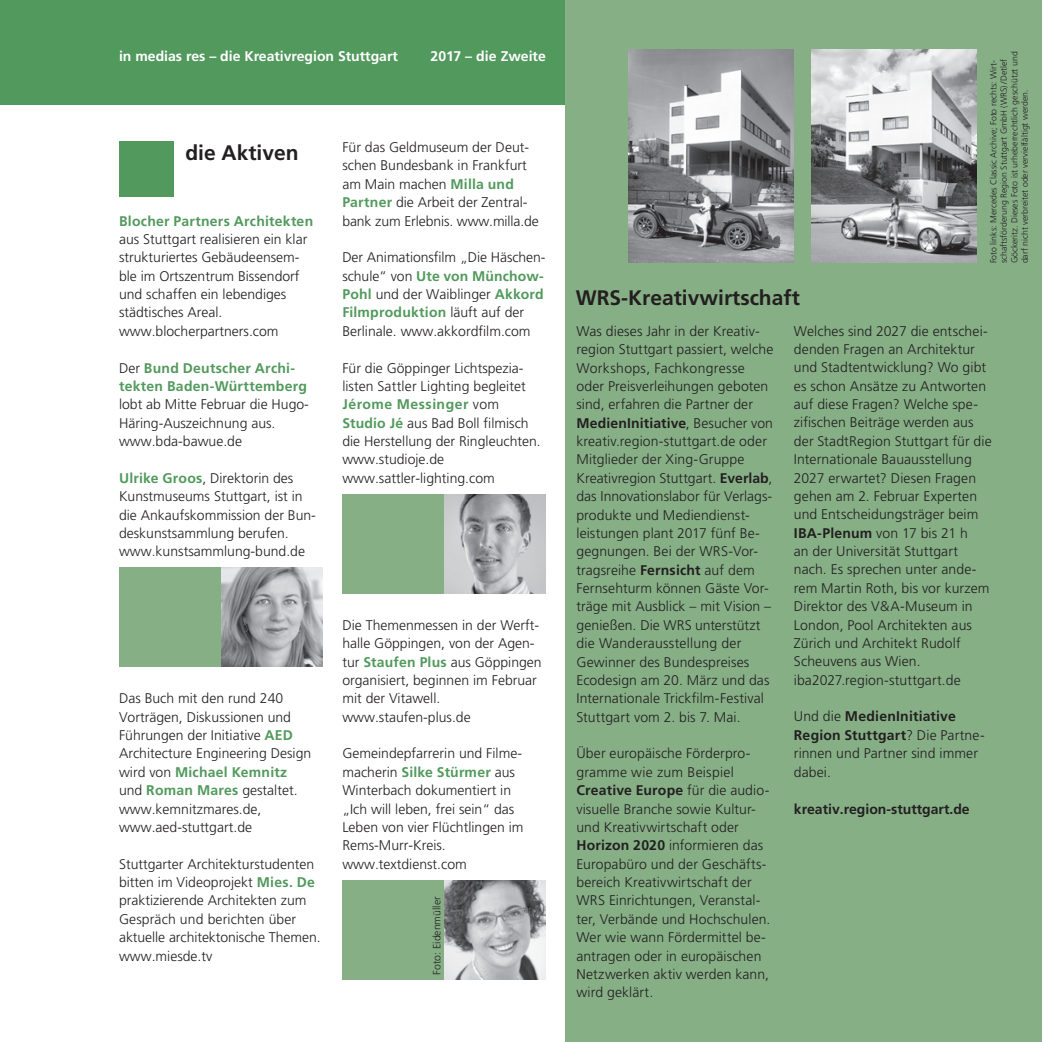
<style>
.page{position:relative;width:1042px;height:1042px;background:#fff}
.page>*{position:absolute;margin:0;border:0;box-sizing:border-box;transform-origin:0 0}
.t1{font:700 21px "Frutiger";color:#231f20}
.t2{font:300 14px/18.4px "Frutiger";color:#231f20}
.t3{font:700 14px/18.4px "Frutiger";letter-spacing:.015em;color:#52995d}
.t4{font:700 14px "Frutiger";color:#fff}
.t5{font:700 14px "Frutiger";color:#231f20}
.t6{font:300 10.5px "Frutiger";color:#231f20}
.t7{font:300 8.75px/10.5px "Frutiger";color:#231f20}
.s1{font-weight:300;color:#231f20}
.s2{font-weight:700;color:#52995d}
.s3{font-weight:700}
</style>
<div class="page">
<div style="left:0;top:0;width:1042px;height:105px;background:#52995d"></div>
<div style="left:566px;top:0;width:476px;height:1042px;background:#86af86"></div>
<div style="left:119px;top:141px;width:55px;height:56px;background:#52995d"></div>
<img style="left:221px;top:568px;width:101px;height:99px">
<div style="left:119px;top:568px;width:102px;height:99px;background:#86af86"></div>
<img style="left:444px;top:494px;width:102px;height:99px">
<div style="left:342px;top:494px;width:102px;height:99px;background:#86af86"></div>
<img style="left:444px;top:880px;width:102px;height:99px">
<div style="left:342px;top:880px;width:102px;height:99px;background:#86af86"></div>
<img style="left:811px;top:50px;width:165px;height:213px">
<img style="left:629px;top:50px;width:165px;height:213px">
<p class="t4" style="left:119px;top:47px;width:280px">in medias res – die Kreativregion Stuttgart</p>
<p class="t4" style="left:430px;top:47px;width:117px">2017 – die Zweite</p>
<h1 class="t1" style="left:185px;top:140px;width:115px">die Aktiven</h1>
<p class="t3" style="left:119px;top:211px;width:196px">Blocher Partners Architekten</p>
<p class="t2" style="left:119px;top:230px;width:190px">aus Stuttgart realisieren ein klar strukturiertes Gebäudeensem&shy;ble im Ortszentrum Bissendorf und schaffen ein lebendiges städtisches Areal. www.blocherpartners.com</p>
<p class="t3" style="left:119px;top:358px;width:189px"><span class="s1">Der</span> Bund Deutscher Archi&shy;tekten Baden-Württemberg</p>
<p class="t2" style="left:119px;top:395px;width:191px">lobt ab Mitte Februar die Hugo-<br>Häring-Auszeichnung aus. www.bda-bawue.de</p>
<p class="t2" style="left:119px;top:469px;width:198px"><span class="s2">Ulrike Groos</span>, Direktorin des<br>Kunstmuseums Stuttgart, ist in die Ankaufskommission der Bun&shy;deskunstsammlung berufen. www.kunstsammlung-bund.de</p>
<p class="t2" style="left:342px;top:138px;width:198px">Für das Geldmuseum der Deut&shy;schen Bundesbank in Frankfurt am Main machen <span class="s2">Milla und<br>Partner</span> die Arbeit der Zentral&shy;bank zum Erlebnis. www.milla.de</p>
<p class="t2" style="left:342px;top:248px;width:205px">Der Animationsfilm „Die Häschen&shy;schule“ von <span class="s2">Ute von Münchow-<br>Pohl</span> und der Waiblinger <span class="s2">Akkord<br>Filmproduktion</span> läuft auf der<br>Berlinale. www.akkordfilm.com</p>
<p class="t2" style="left:342px;top:359px;width:200px">Für die Göppinger Lichtspezia&shy;listen Sattler Lighting begleitet<br><span class="s2">Jérome Messinger</span> vom<br><span class="s2">Studio Jé</span> aus Bad Boll filmisch die Herstellung der Ringleuchten. www.studioje.de www.sattler-lighting.com</p>
<p class="t2" style="left:119px;top:689px;width:194px">Das Buch mit den rund 240<br>Vorträgen, Diskussionen und<br>Führungen der Initiative <span class="s2">AED<br></span>Architecture Engineering Design wird von <span class="s2">Michael Kemnitz </span>und <span class="s2">Roman Mares</span> gestaltet. www.kemnitzmares.de, www.aed-stuttgart.de</p>
<p class="t2" style="left:119px;top:855px;width:203px">Stuttgarter Architekturstudenten bitten im Videoprojekt <span class="s2">Mies. De </span>praktizierende Architekten zum<br>Gespräch und berichten über aktuelle architektonische Themen. www.miesde.tv</p>
<p class="t2" style="left:342px;top:616px;width:201px">Die Themenmessen in der Werft&shy;halle Göppingen, von der Agen&shy;tur <span class="s2">Staufen Plus</span> aus Göppingen organisiert, beginnen im Februar mit der Vitawell. www.staufen-plus.de</p>
<p class="t2" style="left:342px;top:744px;width:183px">Gemeindepfarrerin und Filme&shy;macherin <span class="s2">Silke Stürmer</span> aus<br>Winterbach dokumentiert in „Ich will leben, frei sein“ das<br>Leben von vier Flüchtlingen im<br>Rems-Murr-Kreis. www.textdienst.com</p>
<p class="t6" style="left:431px;top:974px;width:80px;rotate:-90deg">Foto: Eidenmüller</p>
<p class="t7" style="left:988px;top:263px;width:213px;rotate:-90deg">Foto links: Mercedes Classic Archive; Foto rechts: Wirt&shy;schaftsförderung Region Stuttgart GmbH (WRS)/Detlef Göckeritz. Dieses Foto ist urheberrechtlich geschützt und darf nicht verbreitet oder vervielfältigt werden.</p>
<h1 class="t1" style="left:576px;top:285px;width:226px">WRS-Kreativwirtschaft</h1>
<p class="t2" style="left:576px;top:322px;width:198px">Was dieses Jahr in der Kreativ&shy;region Stuttgart passiert, welche<br>Workshops, Fachkongresse oder Preisverleihungen geboten sind, erfahren die Partner der<br><span class="s3">MedienInitiative</span>, Besucher von kreativ.region-stuttgart.de oder<br>Mitglieder der Xing-Gruppe<br>Kreativregion Stuttgart. <span class="s3">Everlab</span>, das Innovationslabor für Verlags&shy;produkte und Mediendienst&shy;leistungen plant 2017 fünf Be&shy;gegnungen. Bei der WRS-Vor&shy;tragsreihe <span class="s3">Fernsicht</span> auf dem<br>Fernsehturm können Gäste Vor&shy;träge mit Ausblick – mit Vision – genießen. Die WRS unterstützt die Wanderausstellung der<br>Gewinner des Bundespreises<br>Ecodesign am 20. März und das<br>Internationale Trickfilm-Festival<br>Stuttgart vom 2. bis 7. Mai.</p>
<p class="t2" style="left:576px;top:744px;width:195px">Über europäische Förderpro&shy;gramme wie zum Beispiel<br><span class="s3">Creative Europe</span> für die audio&shy;visuelle Branche sowie Kultur&shy;und Kreativwirtschaft oder<br><span class="s3">Horizon 2020</span> informieren das<br>Europabüro und der Geschäfts&shy;bereich Kreativwirtschaft der<br>WRS Einrichtungen, Veranstal&shy;ter, Verbände und Hochschulen.<br>Wer wie wann Fördermittel be&shy;antragen oder in europäischen<br>Netzwerken aktiv werden kann, wird geklärt.</p>
<p class="t2" style="left:794px;top:322px;width:199px">Welches sind 2027 die entschei&shy;denden Fragen an Architektur und Stadtentwicklung? Wo gibt es schon Ansätze zu Antworten auf diese Fragen? Welche spe&shy;zifischen Beiträge werden aus der StadtRegion Stuttgart für die<br>Internationale Bauausstellung<br>2027 erwartet? Diesen Fragen gehen am 2. Februar Experten und Entscheidungsträger beim<br><span class="s3">IBA-Plenum</span> von 17 bis 21 h<br>an der Universität Stuttgart nach. Es sprechen unter ande&shy;rem Martin Roth, bis vor kurzem<br>Direktor des V&amp;A-Museum in<br>London, Pool Architekten aus<br>Zürich und Architekt Rudolf<br>Scheuvens aus Wien. iba2027.region-stuttgart.de</p>
<p class="t2" style="left:794px;top:707px;width:192px">Und die <span class="s3">MedienInitiative<br>Region Stuttgart</span>? Die Partne&shy;rinnen und Partner sind immer dabei.</p>
<p class="t5" style="left:794px;top:801px;width:177px">kreativ.region-stuttgart.de</p>
</div>
